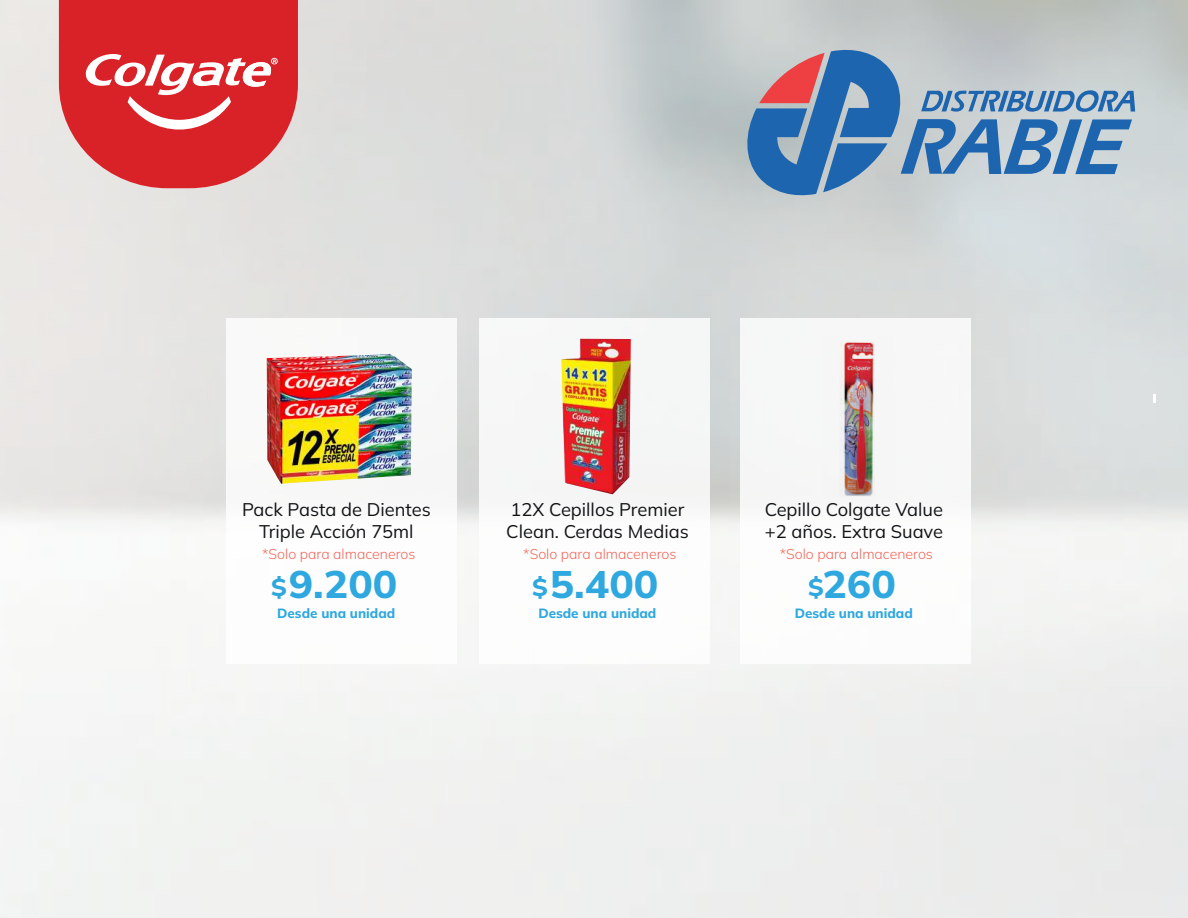
<style>
.page{position:relative;width:1188px;height:918px;background:#fff}
.page>*{position:absolute;margin:0;border:0;box-sizing:border-box;transform-origin:0 0}
.t1{font:800 38.25px "Mulish";color:#2fa8df;scale:1.07 1}
.t2{font:18.3px/21.9px "Mulish";color:#111416}
.t3{font:300 14.1px "Mulish";color:#f2675a}
.t4{font:800 13.35px "Mulish";color:#2fa8df}
.s1{font-size:24.45px}
</style>
<div class="page">
<div style="left:740px;top:318px;width:231px;height:346px;background:#f8f8f8"></div>
<svg style="left:59px;top:0;width:239px;height:188px;background:#da4045"></svg>
<svg style="left:84px;top:54px;width:194px;height:76px"></svg>
<svg style="left:744px;top:47px;width:391px;height:151px;background:#8da5c0"></svg>
<img style="left:267px;top:354px;width:145px;height:130px">
<img style="left:561px;top:339px;width:70px;height:155px">
<img style="left:822px;top:340px;width:53px;height:159px">
<p class="t2" style="left:242px;top:498px;width:190px;text-align:center">Pack Pasta de Dientes<br>Triple Acción 75ml</p>
<p class="t3" style="left:262px;top:545px;width:155px">*Solo para almaceneros</p>
<h1 class="t1" style="left:271px;top:558px;width:119px"><span class="s1">$</span>9.200</h1>
<p class="t4" style="left:277px;top:604px;width:120px">Desde una unidad</p>
<p class="t2" style="left:506px;top:498px;width:184px">12X Cepillos Premier<br>Clean. Cerdas Medias</p>
<p class="t3" style="left:523px;top:545px;width:155px">*Solo para almaceneros</p>
<h1 class="t1" style="left:532px;top:558px;width:119px"><span class="s1">$</span>5.400</h1>
<p class="t4" style="left:538px;top:604px;width:120px">Desde una unidad</p>
<p class="t2" style="left:765px;top:498px;width:180px">Cepillo Colgate Value +2 años. Extra Suave</p>
<p class="t3" style="left:780px;top:545px;width:155px">*Solo para almaceneros</p>
<h1 class="t1" style="left:808px;top:558px;width:84px"><span class="s1">$</span>260</h1>
<p class="t4" style="left:795px;top:604px;width:120px">Desde una unidad</p>
</div>
